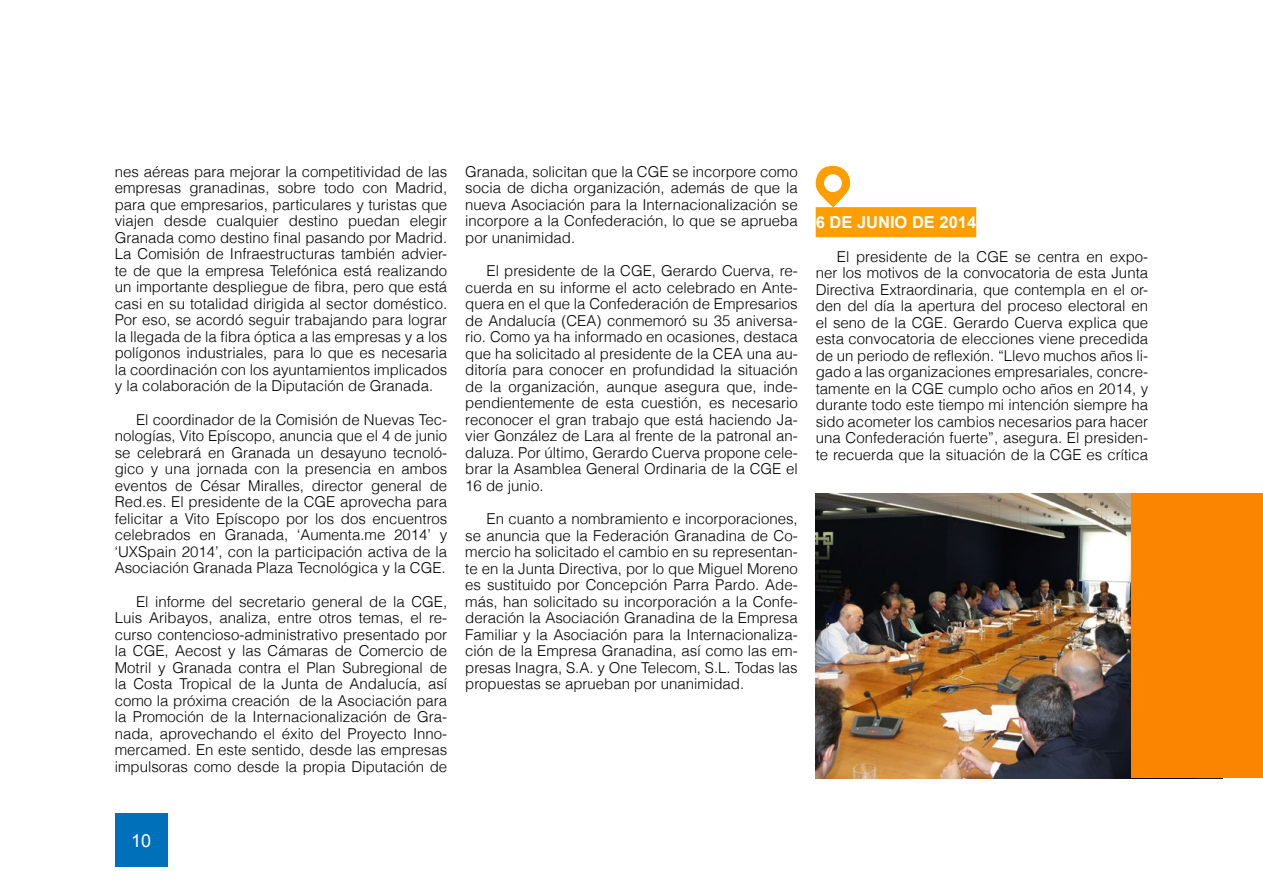
<style>
.page{position:relative;width:1263px;height:893px;background:#fff}
.page>*{position:absolute;margin:0;border:0;box-sizing:border-box;transform-origin:0 0}
.t1{font:18px "Arial";color:#fff}
.t2{font:700 16.5px "Arial";color:#fff}
.t3{font:300 15px/16.5px "Helvetica";color:#000;text-align:justify}
</style>
<div class="page">
<div style="left:816px;top:207px;width:160px;height:30px;background:#ff9e00"></div>
<svg style="left:815px;top:165px;width:36px;height:42px"></svg>
<img style="left:816px;top:493px;width:315px;height:285px">
<div style="left:1131px;top:493px;width:132px;height:285px;background:#fc8500"></div>
<div style="left:115px;top:813px;width:53px;height:54px;background:#0070ba"></div>
<p class="t3" style="left:115px;top:163px;width:334px">nes aéreas para mejorar la competitividad de las empresas granadinas, sobre todo con Madrid, para que empresarios, particulares y turistas que viajen desde cualquier destino puedan elegir Granada como destino final pasando por Madrid.<br>La Comisión de Infraestructuras también advier&shy;te de que la empresa Telefónica está realizando un importante despliegue de fibra, pero que está casi en su totalidad dirigida al sector doméstico.<br>Por eso, se acordó seguir trabajando para lograr la llegada de la fibra óptica a las empresas y a los polígonos industriales, para lo que es necesaria la coordinación con los ayuntamientos implicados y la colaboración de la Diputación de Granada.</p>
<p class="t3" style="left:115px;top:411px;width:334px;text-indent:21px">El coordinador de la Comisión de Nuevas Tec&shy;nologías, Vito Epíscopo, anuncia que el 4 de junio se celebrará en Granada un desayuno tecnoló&shy;gico y una jornada con la presencia en ambos eventos de César Miralles, director general de Red.es. El presidente de la CGE aprovecha para felicitar a Vito Epíscopo por los dos encuentros celebrados en Granada, ‘Aumenta.me 2014’ y ‘UXSpain 2014’, con la participación activa de la Asociación Granada Plaza Tecnológica y la CGE.</p>
<p class="t3" style="left:115px;top:593px;width:334px;text-indent:21px">El informe del secretario general de la CGE, Luis Aribayos, analiza, entre otros temas, el re&shy;curso contencioso-administrativo presentado por la CGE, Aecost y las Cámaras de Comercio de Motril y Granada contra el Plan Subregional de la Costa Tropical de la Junta de Andalucía, así como la próxima creación de la Asociación para la Promoción de la Internacionalización de Gra&shy;nada, aprovechando el éxito del Proyecto Inno&shy;mercamed. En este sentido, desde las empresas impulsoras como desde la propia Diputación de</p>
<p class="t3" style="left:465px;top:163px;width:334px">Granada, solicitan que la CGE se incorpore como socia de dicha organización, además de que la nueva Asociación para la Internacionalización se incorpore a la Confederación, lo que se aprueba por unanimidad.</p>
<p class="t3" style="left:465px;top:262px;width:334px;text-indent:21px">El presidente de la CGE, Gerardo Cuerva, re&shy;cuerda en su informe el acto celebrado en Ante&shy;quera en el que la Confederación de Empresarios de Andalucía (CEA) conmemoró su 35 aniversa&shy;rio. Como ya ha informado en ocasiones, destaca que ha solicitado al presidente de la CEA una au&shy;ditoría para conocer en profundidad la situación de la organización, aunque asegura que, inde&shy;pendientemente de esta cuestión, es necesario reconocer el gran trabajo que está haciendo Ja&shy;vier González de Lara al frente de la patronal an&shy;daluza. Por último, Gerardo Cuerva propone cele&shy;brar la Asamblea General Ordinaria de la CGE el 16 de junio.</p>
<p class="t3" style="left:465px;top:510px;width:334px;text-indent:21px">En cuanto a nombramiento e incorporaciones, se anuncia que la Federación Granadina de Co&shy;mercio ha solicitado el cambio en su representan&shy;te en la Junta Directiva, por lo que Miguel Moreno es sustituido por Concepción Parra Pardo. Ade&shy;más, han solicitado su incorporación a la Confe&shy;deración la Asociación Granadina de la Empresa Familiar y la Asociación para la Internacionaliza&shy;ción de la Empresa Granadina, así como las em&shy;presas Inagra, S.A. y One Telecom, S.L. Todas las propuestas se aprueban por unanimidad.</p>
<p class="t2" style="left:816px;top:211px;width:162px">6 DE JUNIO DE 2014</p>
<p class="t3" style="left:816px;top:248px;width:334px;text-indent:21px">El presidente de la CGE se centra en expo&shy;ner los motivos de la convocatoria de esta Junta Directiva Extraordinaria, que contempla en el or&shy;den del día la apertura del proceso electoral en el seno de la CGE. Gerardo Cuerva explica que esta convocatoria de elecciones viene precedida de un periodo de reflexión. “Llevo muchos años li&shy;gado a las organizaciones empresariales, concre&shy;tamente en la CGE cumplo ocho años en 2014, y durante todo este tiempo mi intención siempre ha sido acometer los cambios necesarios para hacer una Confederación fuerte”, asegura. El presiden&shy;te recuerda que la situación de la CGE es crítica</p>
<p class="t1" style="left:131px;top:828px;width:22px">10</p>
</div>
